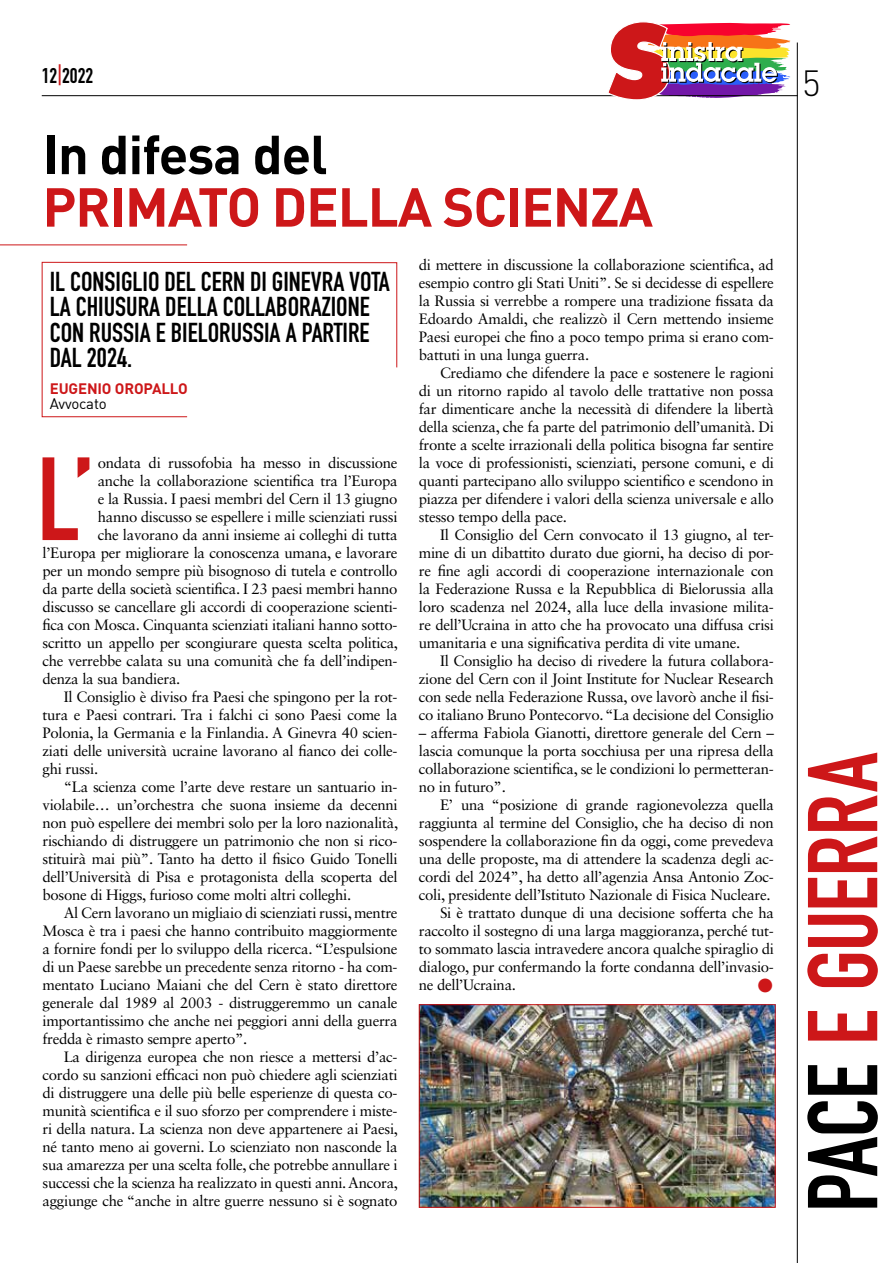
<style>
.page{position:relative;width:893px;height:1263px;background:#fff}
.page>*{position:absolute;margin:0;border:0;box-sizing:border-box;transform-origin:0 0}
.t1{font:116.1px "DIN Engschrift Std";color:#cd1719}
.t2{font:97.35px "DIN Engschrift Std";letter-spacing:-.01em;color:#cd1719}
.t3{font:700 54px "DIN";letter-spacing:-.02em;color:#cd1719}
.t4{font:700 54px "DIN";letter-spacing:-.02em;color:#000}
.t5{font:300 36px "DIN";color:#000}
.t6{font:27px/25.5px "DIN Engschrift Std";color:#000}
.t7{font:21px "DIN Engschrift Std";color:#000}
.t8{font:15px/18px "Sabon LT Std";letter-spacing:-.02em;color:#000;text-align:justify}
.t9{font:700 15px "DIN";letter-spacing:-.01em;color:#cd1719}
.t10{font:15px "DIN";letter-spacing:-.02em;color:#000}
.t11{font:15px "Zapf Dingbats IT Cby BT";color:#cd1719}
.s1{color:#cd1719}
.s2{color:#000}
</style>
<div class="page">
<hr style="left:42px;top:95px;width:756px;height:1px;background:#000">
<hr style="left:797px;top:43px;width:1px;height:1220px;background:#000">
<svg style="left:606px;top:22px;width:185px;height:78px"></svg>
<hr style="left:0;top:244px;width:187px;height:1px;background:#cd1719">
<svg style="left:41px;top:262px;width:356px;height:155px"></svg>
<img style="left:421px;top:1006px;width:353px;height:200px">
<div style="left:419px;top:1004px;width:357px;height:204px;border:1px solid #cd1719"></div>
<h3 class="t7" style="left:42px;top:63px;width:53px">12<span class="s1">|</span>2022</h3>
<h3 class="t5" style="left:802px;top:61px;width:20px">5</h3>
<h3 class="t4" style="left:43px;top:119px;width:287px">In difesa del</h3>
<h3 class="t3" style="left:43px;top:172px;width:612px">PRIMATO DELLA SCIENZA</h3>
<h3 class="t6" style="left:50px;top:269px;width:342px">IL CONSIGLIO DEL CERN DI GINEVRA VOTA<br>LA CHIUSURA DELLA COLLABORAZIONE<br>CON RUSSIA E BIELORUSSIA A PARTIRE<br>DAL 2024.</h3>
<p class="t9" style="left:50px;top:379px;width:139px">EUGENIO OROPALLO</p>
<p class="t10" style="left:50px;top:394px;width:58px">Avvocato</p>
<h1 class="t1" style="left:37px;top:431px;width:59px">L’</h1>
<p class="t8" style="left:98px;top:454px;width:301px">ondata di russofobia ha messo in discussione</p>
<p class="t8" style="left:98px;top:472px;width:301px">anche la collaborazione scientifica tra l’Europa</p>
<p class="t8" style="left:98px;top:490px;width:301px">e la Russia. I paesi membri del Cern il 13 giugno</p>
<p class="t8" style="left:98px;top:508px;width:301px">hanno discusso se espellere i mille scienziati russi</p>
<p class="t8" style="left:98px;top:526px;width:301px">che lavorano da anni insieme ai colleghi di tutta</p>
<p class="t8" style="left:43px;top:544px;width:357px">l’Europa per migliorare la conoscenza umana, e lavorare</p>
<p class="t8" style="left:43px;top:562px;width:357px">per un mondo sempre più bisognoso di tutela e controllo</p>
<p class="t8" style="left:43px;top:580px;width:357px">da parte della società scientifica. I 23 paesi membri hanno</p>
<p class="t8" style="left:43px;top:598px;width:357px">discusso se cancellare gli accordi di cooperazione scienti-</p>
<p class="t8" style="left:43px;top:616px;width:357px">fica con Mosca. Cinquanta scienziati italiani hanno sotto-</p>
<p class="t8" style="left:43px;top:634px;width:357px">scritto un appello per scongiurare questa scelta politica,</p>
<p class="t8" style="left:43px;top:652px;width:357px">che verrebbe calata su una comunità che fa dell’indipen-</p>
<p class="t8" style="left:43px;top:670px;width:139px">denza la sua bandiera.</p>
<p class="t8" style="left:64px;top:688px;width:335px">Il Consiglio è diviso fra Paesi che spingono per la rot-</p>
<p class="t8" style="left:43px;top:706px;width:357px">tura e Paesi contrari. Tra i falchi ci sono Paesi come la</p>
<p class="t8" style="left:43px;top:724px;width:357px">Polonia, la Germania e la Finlandia. A Ginevra 40 scien-</p>
<p class="t8" style="left:43px;top:742px;width:357px">ziati delle università ucraine lavorano al fianco dei colle-</p>
<p class="t8" style="left:43px;top:760px;width:57px">ghi russi.</p>
<p class="t8" style="left:64px;top:778px;width:335px">“La scienza come l’arte deve restare un santuario in-</p>
<p class="t8" style="left:43px;top:796px;width:357px">violabile… un’orchestra che suona insieme da decenni</p>
<p class="t8" style="left:43px;top:814px;width:357px">non può espellere dei membri solo per la loro nazionalità,</p>
<p class="t8" style="left:43px;top:832px;width:357px">rischiando di distruggere un patrimonio che non si rico-</p>
<p class="t8" style="left:43px;top:850px;width:357px">stituirà mai più”. Tanto ha detto il fisico Guido Tonelli</p>
<p class="t8" style="left:43px;top:868px;width:357px">dell’Università di Pisa e protagonista della scoperta del</p>
<p class="t8" style="left:43px;top:886px;width:310px">bosone di Higgs, furioso come molti altri colleghi.</p>
<p class="t8" style="left:64px;top:904px;width:335px">Al Cern lavorano un migliaio di scienziati russi, mentre</p>
<p class="t8" style="left:43px;top:922px;width:357px">Mosca è tra i paesi che hanno contribuito maggiormente</p>
<p class="t8" style="left:43px;top:940px;width:357px">a fornire fondi per lo sviluppo della ricerca. “L’espulsione</p>
<p class="t8" style="left:43px;top:958px;width:357px">di un Paese sarebbe un precedente senza ritorno - ha com-</p>
<p class="t8" style="left:43px;top:976px;width:357px">mentato Luciano Maiani che del Cern è stato direttore</p>
<p class="t8" style="left:43px;top:994px;width:357px">generale dal 1989 al 2003 - distruggeremmo un canale</p>
<p class="t8" style="left:43px;top:1012px;width:357px">importantissimo che anche nei peggiori anni della guerra</p>
<p class="t8" style="left:43px;top:1030px;width:206px">fredda è rimasto sempre aperto”.</p>
<p class="t8" style="left:64px;top:1048px;width:335px">La dirigenza europea che non riesce a mettersi d’ac-</p>
<p class="t8" style="left:43px;top:1066px;width:357px">cordo su sanzioni efficaci non può chiedere agli scienziati</p>
<p class="t8" style="left:43px;top:1084px;width:357px">di distruggere una delle più belle esperienze di questa co-</p>
<p class="t8" style="left:43px;top:1102px;width:356px">munità scientifica e il suo sforzo per comprendere i miste-</p>
<p class="t8" style="left:43px;top:1120px;width:357px">ri della natura. La scienza non deve appartenere ai Paesi,</p>
<p class="t8" style="left:43px;top:1138px;width:357px">né tanto meno ai governi. Lo scienziato non nasconde la</p>
<p class="t8" style="left:43px;top:1156px;width:356px">sua amarezza per una scelta folle, che potrebbe annullare i</p>
<p class="t8" style="left:43px;top:1174px;width:357px">successi che la scienza ha realizzato in questi anni. Ancora,</p>
<p class="t8" style="left:43px;top:1192px;width:357px">aggiunge che “anche in altre guerre nessuno si è sognato</p>
<p class="t8" style="left:419px;top:256px;width:357px">di mettere in discussione la collaborazione scientifica, ad esempio contro gli Stati Uniti”. Se si decidesse di espellere la Russia si verrebbe a rompere una tradizione fissata da Edoardo Amaldi, che realizzò il Cern mettendo insieme Paesi europei che fino a poco tempo prima si erano com&shy;battuti in una lunga guerra.</p>
<p class="t8" style="left:419px;top:364px;width:357px;text-indent:21px">Crediamo che difendere la pace e sostenere le ragioni di un ritorno rapido al tavolo delle trattative non possa far dimenticare anche la necessità di difendere la libertà della scienza, che fa parte del patrimonio dell’umanità. Di fronte a scelte irrazionali della politica bisogna far sentire la voce di professionisti, scienziati, persone comuni, e di quanti partecipano allo sviluppo scientifico e scendono in piazza per difendere i valori della scienza universale e allo stesso tempo della pace.</p>
<p class="t8" style="left:419px;top:526px;width:357px;text-indent:21px">Il Consiglio del Cern convocato il 13 giugno, al ter&shy;mine di un dibattito durato due giorni, ha deciso di por&shy;re fine agli accordi di cooperazione internazionale con la Federazione Russa e la Repubblica di Bielorussia alla loro scadenza nel 2024, alla luce della invasione milita&shy;re dell’Ucraina in atto che ha provocato una diffusa crisi umanitaria e una significativa perdita di vite umane.</p>
<p class="t8" style="left:419px;top:652px;width:357px;text-indent:21px">Il Consiglio ha deciso di rivedere la futura collabora&shy;zione del Cern con il Joint Institute for Nuclear Research con sede nella Federazione Russa, ove lavorò anche il fisi&shy;co italiano Bruno Pontecorvo. “La decisione del Consiglio</p>
<p class="t8" style="left:419px;top:724px;width:357px">– afferma Fabiola Gianotti, direttore generale del Cern – lascia comunque la porta socchiusa per una ripresa della collaborazione scientifica, se le condizioni lo permetteran&shy;no in futuro”.</p>
<p class="t8" style="left:440px;top:796px;width:335px">E’ una “posizione di grande ragionevolezza quella</p>
<p class="t8" style="left:419px;top:814px;width:357px">raggiunta al termine del Consiglio, che ha deciso di non</p>
<p class="t8" style="left:419px;top:832px;width:357px">sospendere la collaborazione fin da oggi, come prevedeva</p>
<p class="t8" style="left:419px;top:850px;width:357px">una delle proposte, ma di attendere la scadenza degli ac-</p>
<p class="t8" style="left:419px;top:868px;width:357px">cordi del 2024”, ha detto all’agenzia Ansa Antonio Zoc-</p>
<p class="t8" style="left:419px;top:886px;width:353px">coli, presidente dell’Istituto Nazionale di Fisica Nucleare.</p>
<p class="t8" style="left:440px;top:904px;width:335px">Si è trattato dunque di una decisione sofferta che ha</p>
<p class="t8" style="left:419px;top:922px;width:357px">raccolto il sostegno di una larga maggioranza, perché tut-</p>
<p class="t8" style="left:419px;top:940px;width:357px">to sommato lascia intravedere ancora qualche spiraglio di</p>
<p class="t8" style="left:419px;top:958px;width:357px">dialogo, pur confermando la forte condanna dell’invasio-</p>
<p class="t8" style="left:419px;top:976px;width:99px">ne dell’Ucraina.</p>
<p class="t11" style="left:758px;top:978px;width:16px">●</p>
<h2 class="t2" style="left:786px;top:1212px;width:461px;rotate:-90deg"><span class="s2">PACE</span> E GUERRA</h2>
</div>
